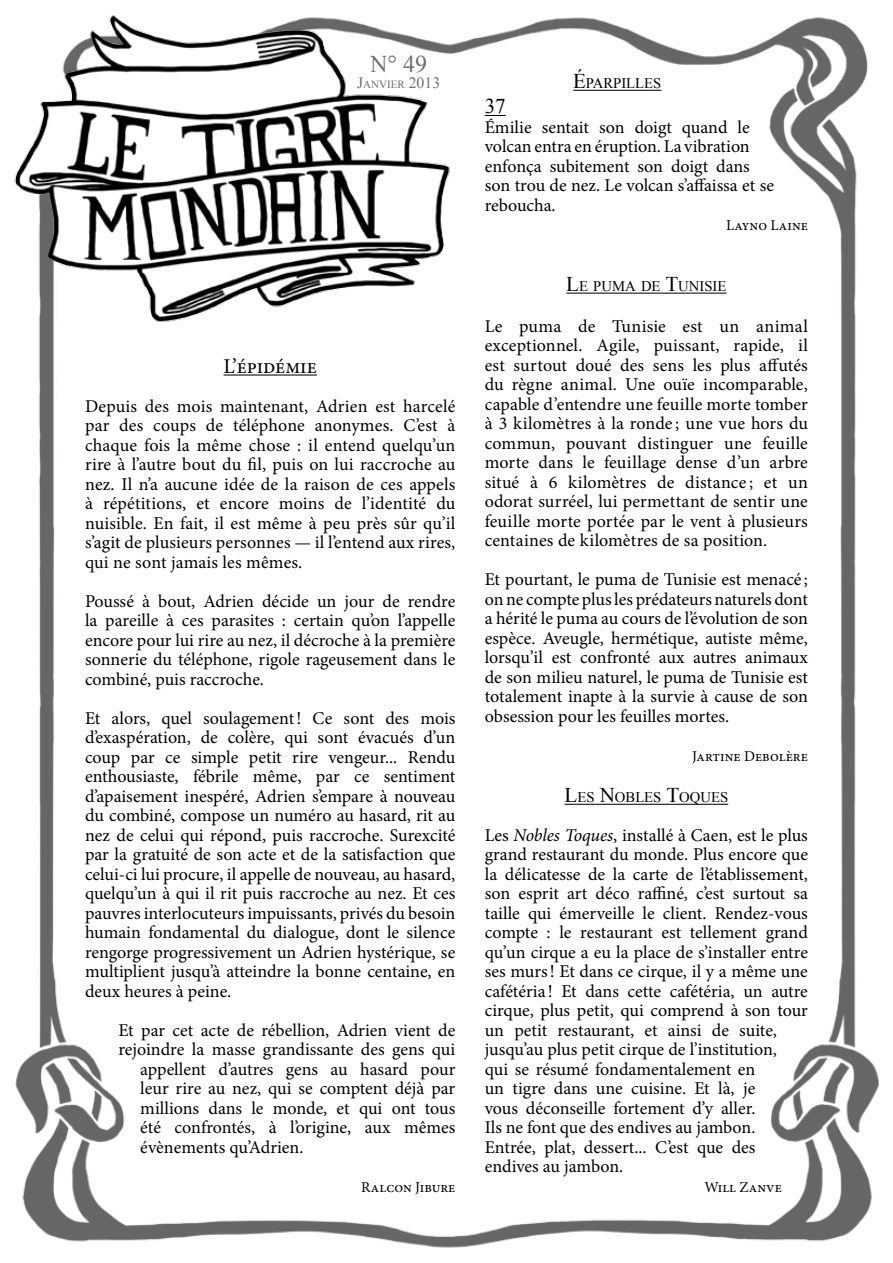
<style>
.page{position:relative;width:893px;height:1263px;background:#fff}
.page>*{position:absolute;margin:0;border:0;box-sizing:border-box;transform-origin:0 0}
.t1{font:24px "Times New Roman";color:#6d6e71}
.t2{font:21px "Minion Pro";color:#000}
.t3{font:21px "Times New Roman";color:#000}
.t4{font:18px/19.5px "Minion Pro";color:#000;text-align:justify}
.t5{font:15px "Minion Pro";color:#000}
.t6{font:14.7px "Times New Roman";color:#000}
.t7{font:10.95px "Times New Roman";color:#6d6e71}
.s1{font-size:15.75px}
.s2{font-size:21px}
.s3{font-style:italic}
</style>
<div class="page">
<img style="left:15px;top:17px;width:864px;height:1231px">
<hr style="left:224px;top:374px;width:93px;height:2px;background:#000">
<hr style="left:564px;top:804px;width:164px;height:1px;background:#000">
<hr style="left:566px;top:293px;width:160px;height:1px;background:#000">
<hr style="left:573px;top:90px;width:88px;height:1px;background:#000">
<svg style="left:485px;top:115px;width:21px;height:1px"></svg>
<img style="left:14px;top:15px;width:441px;height:313px">
<h1 class="t1" style="left:370px;top:47px;width:58px">N° 49</h1>
<p class="t7" style="left:357px;top:77px;width:85px"><span class="s1">J</span>ANVIER <span class="s1">2013</span></p>
<p class="t2" style="left:224px;top:352px;width:95px">L’épidémie</p>
<p class="t4" style="left:85px;top:396px;width:372px">Depuis des mois maintenant, Adrien est harcelé par des coups de téléphone anonymes. C’est à chaque fois la même chose : il entend quelqu’un rire à l’autre bout du fil, puis on lui raccroche au nez. Il n’a aucune idée de la raison de ces appels à répétitions, et encore moins de l’identité du nuisible. En fait, il est même à peu près sûr qu’il s’agit de plusieurs personnes — il l’entend aux rires, qui ne sont jamais les mêmes.</p>
<p class="t4" style="left:85px;top:591px;width:372px">Poussé à bout, Adrien décide un jour de rendre la pareille à ces parasites : certain qu’on l’appelle encore pour lui rire au nez, il décroche à la première sonnerie du téléphone, rigole rageusement dans le combiné, puis raccroche.</p>
<p class="t4" style="left:85px;top:708px;width:372px">Et alors, quel soulagement! Ce sont des mois d’exaspération, de colère, qui sont évacués d’un coup par ce simple petit rire vengeur... Rendu enthousiaste, fébrile même, par ce sentiment d’apaisement inespéré, Adrien s’empare à nouveau du combiné, compose un numéro au hasard, rit au nez de celui qui répond, puis raccroche. Surexcité par la gratuité de son acte et de la satisfaction que celui-ci lui procure, il appelle de nouveau, au hasard, quelqu’un à qui il rit puis raccroche au nez. Et ces pauvres interlocuteurs impuissants, privés du besoin humain fondamental du dialogue, dont le silence rengorge progressivement un Adrien hystérique, se multiplient jusqu’à atteindre la bonne centaine, en deux heures à peine.</p>
<p class="t4" style="left:118px;top:1020px;width:338px">Et par cet acte de rébellion, Adrien vient de</p>
<p class="t4" style="left:118px;top:1040px;width:338px">rejoindre la masse grandissante des gens qui</p>
<p class="t4" style="left:140px;top:1059px;width:317px">appellent d’autres gens au hasard pour</p>
<p class="t4" style="left:140px;top:1079px;width:316px">leur rire au nez, qui se comptent déjà par</p>
<p class="t4" style="left:140px;top:1098px;width:317px">millions dans le monde, et qui ont tous</p>
<p class="t4" style="left:140px;top:1118px;width:317px">été confrontés, à l’origine, aux mêmes</p>
<p class="t4" style="left:140px;top:1137px;width:165px">évènements qu’Adrien.</p>
<p class="t5" style="left:361px;top:1177px;width:96px">Ralcon Jibure</p>
<p class="t6" style="left:573px;top:73px;width:90px"><span class="s2">É</span>PARPILLES</p>
<p class="t3" style="left:485px;top:92px;width:22px">37</p>
<p class="t4" style="left:485px;top:117px;width:291px;text-align:left">Émilie sentait son doigt quand le volcan entra en éruption. La vibration enfonça subitement son doigt dans son trou de nez. Le volcan s’affaissa et se reboucha.</p>
<p class="t5" style="left:726px;top:215px;width:83px">Layno Laine</p>
<p class="t6" style="left:566px;top:276px;width:162px"><span class="s2">L</span>E PUMA DE <span class="s2">T</span>UNISIE</p>
<p class="t4" style="left:485px;top:316px;width:325px">Le puma de Tunisie est un animal exceptionnel. Agile, puissant, rapide, il est surtout doué des sens les plus affutés du règne animal. Une ouïe incomparable, capable d’entendre une feuille morte tomber à 3 kilomètres à la ronde ; une vue hors du commun, pouvant distinguer une feuille morte dans le feuillage dense d’un arbre situé à 6 kilomètres de distance ; et un odorat surréel, lui permettant de sentir une feuille morte portée par le vent à plusieurs centaines de kilomètres de sa position.</p>
<p class="t4" style="left:485px;top:570px;width:325px">Et pourtant, le puma de Tunisie est menacé ; on ne compte plus les prédateurs naturels dont a hérité le puma au cours de l’évolution de son espèce. Aveugle, hermétique, autiste même, lorsqu’il est confronté aux autres animaux de son milieu naturel, le puma de Tunisie est totalement inapte à la survie à cause de son obsession pour les feuilles mortes.</p>
<p class="t5" style="left:692px;top:746px;width:117px">Jartine Debolère</p>
<p class="t6" style="left:564px;top:787px;width:165px"><span class="s2">L</span>ES <span class="s2">N</span>OBLES <span class="s2">T</span>OQUES</p>
<p class="t4" style="left:485px;top:825px;width:325px;text-align:left">Les <span class="s3">Nobles Toques</span>, installé à Caen, est le plus grand restaurant du monde. Plus encore que la délicatesse de la carte de l’établissement, son esprit art déco raffiné, c’est surtout sa taille qui émerveille le client. Rendez-vous compte : le restaurant est tellement grand qu’un cirque a eu la place de s’installer entre ses murs! Et dans ce cirque, il y a même une cafétéria ! Et dans cette cafétéria, un autre cirque, plus petit, qui comprend à son tour un petit restaurant, et ainsi de suite, jusqu’au plus petit cirque de l’institution,<br>qui se résumé fondamentalement en<br>un tigre dans une cuisine. Et là, je<br>vous déconseille fortement d’y aller.<br>Ils ne font que des endives au jambon.<br>Entrée, plat, dessert... C’est que des endives au jambon.</p>
<p class="t5" style="left:704px;top:1177px;width:79px">Will Zanve</p>
</div>
